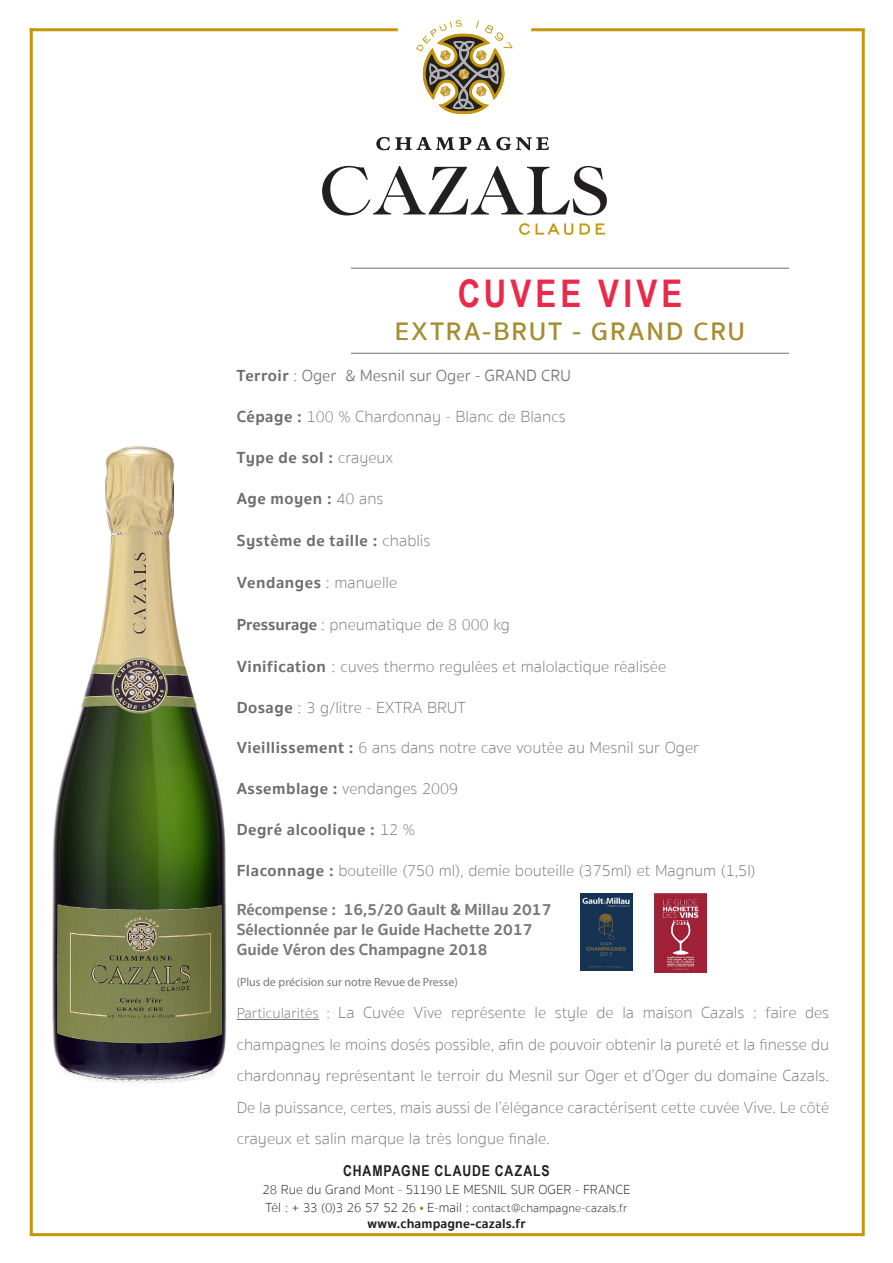
<style>
.page{position:relative;width:893px;height:1263px;background:#fff}
.page>*{position:absolute;margin:0;border:0;box-sizing:border-box;transform-origin:0 0}
.t1{font:700 38.1px "Arial Narrow";letter-spacing:.11em;color:#e92a4a}
.t2{font:600 26.1px "Sukhumvit Set";letter-spacing:.075em;color:#a68d30}
.t3{font:100 16.5px/31.5px "Sukhumvit Set";color:#76787b;text-align:justify}
.t4{font:700 16.5px/19.8px "Sukhumvit Set";color:#76787b}
.t5{font:700 16.5px "Sukhumvit Set";letter-spacing:.03em;color:#6c6d70}
.t6{font:300 16.5px "Sukhumvit Set";color:#76787b}
.t7{font:700 15px "Arial Narrow";letter-spacing:.06em;color:#231f20}
.t8{font:100 13.5px "Sukhumvit Set";letter-spacing:.005em;color:#231f20}
.t9{font:700 13.5px "Sukhumvit Set";letter-spacing:.01em;color:#231f20}
.t10{font:100 12px "Sukhumvit Set";letter-spacing:.01em;color:#231f20}
.t11{font:12px "Myriad Pro";color:#76787b}
.s1{font-weight:700;color:#6c6d70}
.s2{font-weight:100;color:#6c6d70}
.s3{font-weight:100;color:#76787b}
.s4{font-weight:100}
.s5{color:#6c6d70}
.s6{font-size:15px}
.s7{font-size:13.5px}
</style>
<div class="page">
<img style="left:29px;top:361px;width:208px;height:810px">
<svg style="left:416px;top:20px;width:97px;height:94px"></svg>
<svg style="left:376px;top:137px;width:173px;height:13px"></svg>
<svg style="left:519px;top:223px;width:11px;height:12px"></svg>
<svg style="left:536px;top:223px;width:37px;height:12px"></svg>
<svg style="left:580px;top:223px;width:10px;height:12px"></svg>
<svg style="left:596px;top:223px;width:9px;height:12px"></svg>
<svg style="left:322px;top:166px;width:285px;height:49px"></svg>
<hr style="left:351px;top:268px;width:438px;height:1px;background:#6c6d70">
<hr style="left:351px;top:353px;width:438px;height:1px;background:#6c6d70">
<hr style="left:531px;top:28px;width:334px;height:3px;background:#c49608">
<hr style="left:30px;top:28px;width:368px;height:3px;background:#c49608">
<hr style="left:30px;top:28px;width:3px;height:1206px;background:#c49608">
<hr style="left:862px;top:30px;width:3px;height:1206px;background:#c49608">
<hr style="left:30px;top:1233px;width:833px;height:3px;background:#c49608">
<hr style="left:237px;top:1019px;width:82px;height:1px;background:#76787b">
<img style="left:655px;top:894px;width:51px;height:78px">
<img style="left:581px;top:894px;width:52px;height:76px">
<h1 class="t1" style="left:458px;top:265px;width:226px">CUVEE VIVE</h1>
<h2 class="t2" style="left:395px;top:312px;width:352px">EXTRA-BRUT - GRAND CRU</h2>
<p class="t6" style="left:237px;top:364px;width:336px"><span class="s1">Terroir</span> <span class="s2">:</span> Oger &amp; Mesnil sur Oger - GRAND CRU</p>
<p class="t3" style="left:237px;top:401px;width:330px"><span class="s1">Cépage :</span> 100 % Chardonnay - Blanc de Blancs</p>
<p class="t5" style="left:237px;top:445px;width:158px">Type de sol : <span class="s3">crayeux</span></p>
<p class="t5" style="left:237px;top:485px;width:148px">Age moyen : <span class="s3">40 ans</span></p>
<p class="t5" style="left:237px;top:527px;width:195px">Système de taille : <span class="s3">chablis</span></p>
<p class="t5" style="left:237px;top:569px;width:162px">Vendanges <span class="s4">:</span> <span class="s3">manuelle</span></p>
<p class="t3" style="left:237px;top:609px;width:275px"><span class="s1">Pressurage</span> <span class="s5">:</span> pneumatique de 8 000 kg</p>
<p class="t3" style="left:237px;top:651px;width:431px"><span class="s1">Vinification</span> <span class="s5">:</span> cuves thermo regulées et malolactique réalisée</p>
<p class="t3" style="left:237px;top:692px;width:231px"><span class="s1">Dosage</span> <span class="s5">:</span> 3 g/litre - EXTRA BRUT</p>
<p class="t3" style="left:237px;top:732px;width:464px"><span class="s1">Vieillissement :</span> 6 ans dans notre cave voutée au Mesnil sur Oger</p>
<p class="t3" style="left:237px;top:773px;width:223px"><span class="s1">Assemblage :</span> vendanges 2009</p>
<p class="t5" style="left:237px;top:817px;width:180px">Degré alcoolique : <span class="s3">12 %</span></p>
<p class="t3" style="left:237px;top:855px;width:520px"><span class="s1">Flaconnage :</span> bouteille (750 ml), demie bouteille (375ml) et Magnum (1,5l)</p>
<p class="t4" style="left:237px;top:900px;width:316px">Récompense : 16,5/20 Gault &amp; Millau 2017<br>Sélectionnée par le Guide Hachette 2017<br>Guide Véron des Champagne 2018</p>
<p class="t11" style="left:237px;top:975px;width:223px">(Plus de précision sur notre Revue de Presse)</p>
<p class="t3" style="left:237px;top:997px;width:594px"><span class="s6">Particularités :</span> La Cuvée Vive représente le style de la maison Cazals : faire des champagnes le moins dosés possible, afin de pouvoir obtenir la pureté et la finesse du chardonnay représentant le terroir du Mesnil sur Oger et d’Oger du domaine Cazals.<br>De la puissance, certes, mais aussi de l’élégance caractérisent cette cuvée Vive. Le côté crayeux et salin marque la très longue finale.</p>
<p class="t7" style="left:343px;top:1159px;width:208px">CHAMPAGNE CLAUDE CAZALS</p>
<p class="t8" style="left:263px;top:1180px;width:369px">28 Rue du Grand Mont - 51190 LE MESNIL SUR OGER - FRANCE</p>
<p class="t10" style="left:265px;top:1200px;width:363px"><span class="s7">Tél : + 33 (0)3 26 57 52 26 E-mail :</span> contact@champagne-cazals.fr</p>
<p class="t9" style="left:367px;top:1213px;width:160px">www.champagne-cazals.fr</p>
</div>
